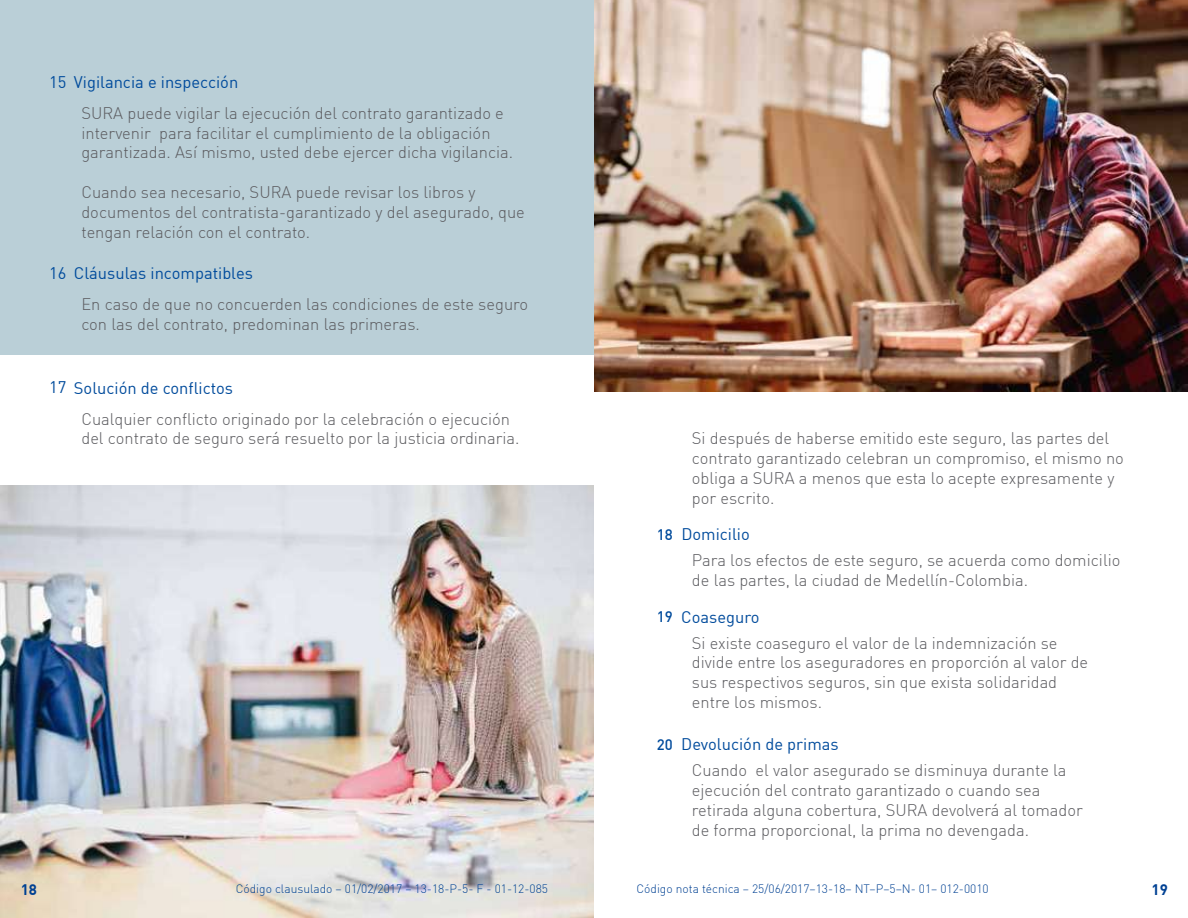
<style>
.page{position:relative;width:1188px;height:918px;background:#fff}
.page>*{position:absolute;margin:0;border:0;box-sizing:border-box;transform-origin:0 0}
.t1{font:300 16.5px/19.8px "DIN Offc";color:#5b5b5f}
.t2{font:16.5px "DIN Offc";color:#004b9c}
.t3{font:700 15px "DIN Offc";color:#004193}
.t4{font:300 12px "DIN Offc";color:#004193}
.s1{font-weight:500;font-size:15px}
</style>
<div class="page">
<div style="left:0;top:0;width:594px;height:354px;background:#bacfd7"></div>
<img style="left:594px;top:0;width:594px;height:392px">
<img style="left:0;top:486px;width:594px;height:432px">
<p class="t2" style="left:49px;top:72px;width:191px">15 Vigilancia e inspección</p>
<p class="t1" style="left:81px;top:103px;width:433px">SURA puede vigilar la ejecución del contrato garantizado e intervenir para facilitar el cumplimiento de la obligación garantizada. Así mismo, usted debe ejercer dicha vigilancia.</p>
<p class="t1" style="left:81px;top:182px;width:445px">Cuando sea necesario, SURA puede revisar los libros y documentos del contratista-garantizado y del asegurado, que tengan relación con el contrato.</p>
<p class="t2" style="left:49px;top:263px;width:205px">16 Cláusulas incompatibles</p>
<p class="t1" style="left:81px;top:294px;width:448px">En caso de que no concuerden las condiciones de este seguro con las del contrato, predominan las primeras.</p>
<p class="t2" style="left:49px;top:377px;width:185px">17 Solución de conflictos</p>
<p class="t1" style="left:81px;top:409px;width:440px">Cualquier conflicto originado por la celebración o ejecución del contrato de seguro será resuelto por la justicia ordinaria.</p>
<p class="t1" style="left:692px;top:428px;width:434px">Si después de haberse emitido este seguro, las partes del contrato garantizado celebran un compromiso, el mismo no obliga a SURA a menos que esta lo acepte expresamente y por escrito.</p>
<p class="t2" style="left:657px;top:524px;width:95px"><span class="s1">18</span> Domicilio</p>
<p class="t1" style="left:692px;top:550px;width:430px">Para los efectos de este seguro, se acuerda como domicilio de las partes, la ciudad de Medellín-Colombia.</p>
<p class="t2" style="left:657px;top:606px;width:104px"><span class="s1">19</span> Coaseguro</p>
<p class="t1" style="left:692px;top:633px;width:398px">Si existe coaseguro el valor de la indemnización se divide entre los aseguradores en proporción al valor de sus respectivos seguros, sin que exista solidaridad entre los mismos.</p>
<p class="t2" style="left:657px;top:734px;width:184px"><span class="s1">20</span> Devolución de primas</p>
<p class="t1" style="left:692px;top:760px;width:392px">Cuando el valor asegurado se disminuya durante la ejecución del contrato garantizado o cuando sea retirada alguna cobertura, SURA devolverá al tomador de forma proporcional, la prima no devengada.</p>
<p class="t3" style="left:21px;top:880px;width:18px">18</p>
<p class="t4" style="left:236px;top:882px;width:314px">Código clausulado – 01/02/2017 – 13-18-P-5- F - 01-12-085</p>
<p class="t4" style="left:637px;top:882px;width:354px">Código nota técnica – 25/06/2017–13-18– NT–P–5–N- 01– 012-0010</p>
<p class="t3" style="left:1152px;top:880px;width:18px">19</p>
</div>
